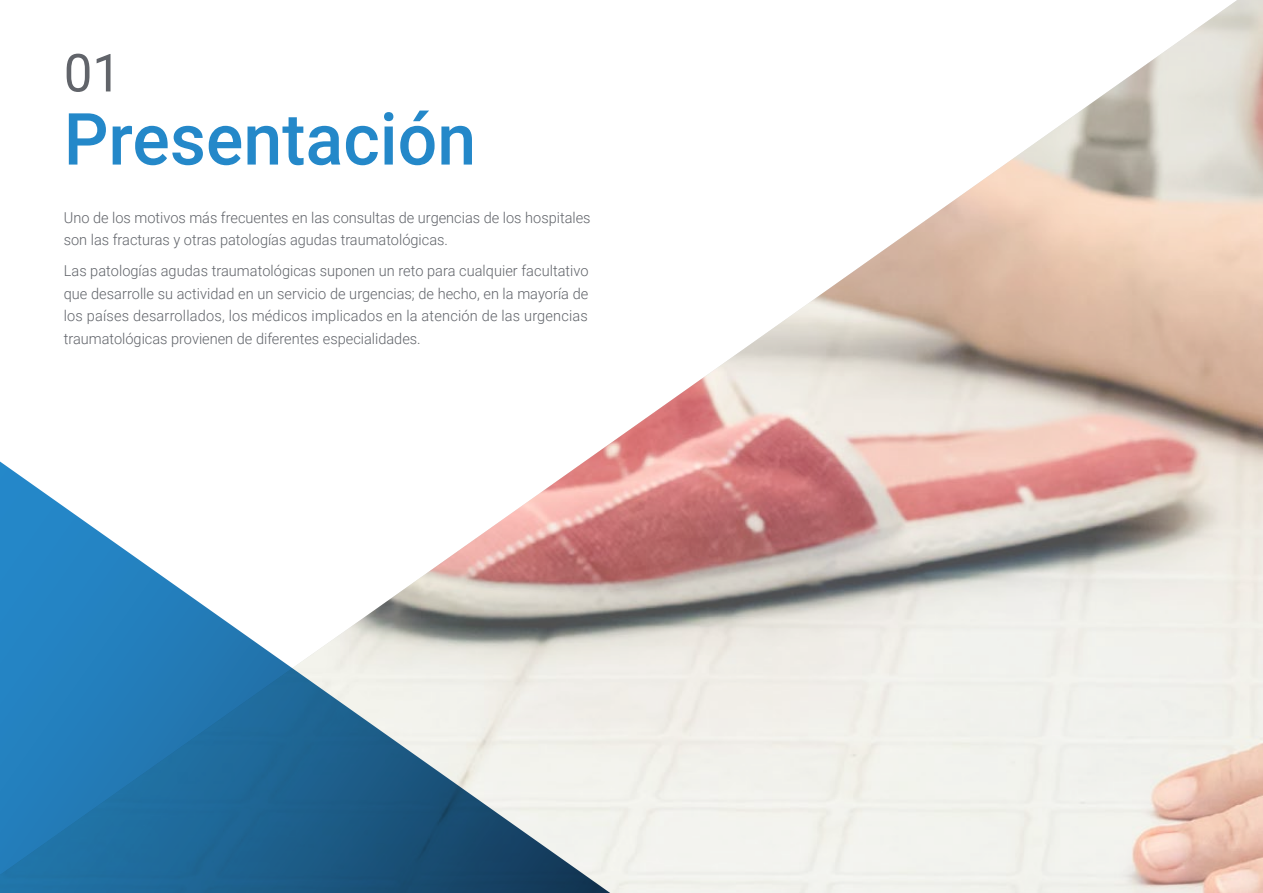
<style>
.page{position:relative;width:1263px;height:893px;background:#fff}
.page>*{position:absolute;margin:0;border:0;box-sizing:border-box;transform-origin:0 0}
.t1{font:500 72px "Roboto";color:#2488c9}
.t2{font:52.5px "Roboto";color:#61646a}
.t3{font:300 15px/22.5px "Roboto";color:#61646a}
</style>
<div class="page">
<img style="left:607px;top:0;width:656px;height:893px">
<svg style="left:0;top:446px;width:640px;height:447px"></svg>
<h2 class="t2" style="left:64px;top:36px;width:59px">01</h2>
<h1 class="t1" style="left:64px;top:89px;width:414px">Presentación</h1>
<p class="t3" style="left:64px;top:205px;width:528px">Uno de los motivos más frecuentes en las consultas de urgencias de los hospitales son las fracturas y otras patologías agudas traumatológicas.</p>
<p class="t3" style="left:64px;top:259px;width:526px;text-align:justify">Las patologías agudas traumatológicas suponen un reto para cualquier facultativo que desarrolle su actividad en un servicio de urgencias; de hecho, en la mayoría de los países desarrollados, los médicos implicados en la atención de las urgencias traumatológicas provienen de diferentes especialidades.</p>
</div>
